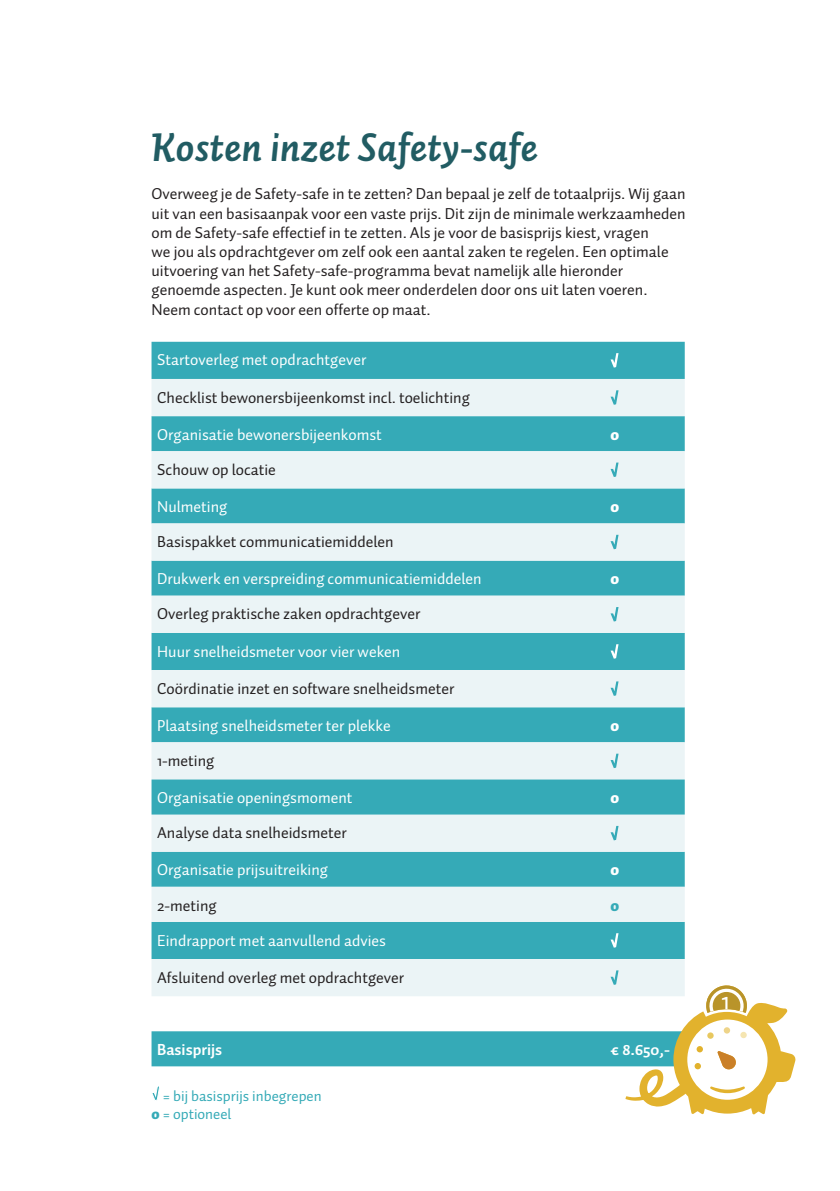
<style>
.page{position:relative;width:840px;height:1191px;background:#fff}
.page>*{position:absolute;margin:0;border:0;box-sizing:border-box;transform-origin:0 0}
.t1{font:40px "Auto Pro Bold Italic 2";color:#215c63}
.t2{font:16px/19.2px "Auto Pro";color:#231f20}
.t3{font:16px "Auto Pro";color:#fff}
.t4{font:700 16px "Auto Pro";color:#fff}
.t5{font:900 16px "Auto Pro";color:#fff}
.t6{font:900 16px "Auto Pro";color:#35aab7}
.t7{font:15px/18px "Auto Pro";color:#35aab7}
.s1{font-weight:900}
</style>
<div class="page">
<svg style="left:151px;top:342px;width:533px;height:724px;fill:#35aab7"></svg>
<svg style="left:151px;top:379px;width:533px;height:617px;fill:#ebf4f6"></svg>
<div style="left:151px;top:779px;width:533px;height:35px;background:#35aab7"></div>
<svg style="left:610px;top:353px;width:8px;height:14px"></svg>
<svg style="left:610px;top:390px;width:8px;height:15px"></svg>
<svg style="left:610px;top:462px;width:8px;height:15px"></svg>
<svg style="left:610px;top:535px;width:8px;height:14px"></svg>
<svg style="left:610px;top:607px;width:8px;height:14px"></svg>
<svg style="left:610px;top:644px;width:8px;height:14px"></svg>
<svg style="left:610px;top:681px;width:8px;height:15px"></svg>
<svg style="left:610px;top:753px;width:8px;height:15px"></svg>
<svg style="left:610px;top:826px;width:8px;height:14px"></svg>
<svg style="left:610px;top:933px;width:8px;height:14px"></svg>
<svg style="left:610px;top:970px;width:8px;height:15px"></svg>
<svg style="left:625px;top:982px;width:170px;height:132px"></svg>
<svg style="left:152px;top:1086px;width:8px;height:14px"></svg>
<h1 class="t1" style="left:151px;top:119px;width:387px">Kosten inzet Safety-safe</h1>
<p class="t2" style="left:151px;top:184px;width:535px">Overweeg je de Safety-safe in te zetten? Dan bepaal je zelf de totaalprijs. Wij gaan uit van een basisaanpak voor een vaste prijs. Dit zijn de minimale werkzaamheden om de Safety-safe effectief in te zetten. Als je voor de basisprijs kiest, vragen<br>we jou als opdrachtgever om zelf ook een aantal zaken te regelen. Een optimale uitvoering van het Safety-safe-programma bevat namelijk alle hieronder genoemde aspecten. Je kunt ook meer onderdelen door ons uit laten voeren.<br>Neem contact op voor een offerte op maat.</p>
<p class="t3" style="left:157px;top:349px;width:210px">Startoverleg met opdrachtgever</p>
<p class="t2" style="left:157px;top:387px;width:314px">Checklist bewonersbijeenkomst incl. toelichting</p>
<p class="t3" style="left:157px;top:423px;width:226px">Organisatie bewonersbijeenkomst</p>
<p class="t5" style="left:610px;top:423px;width:10px">o</p>
<p class="t2" style="left:157px;top:459px;width:120px">Schouw op locatie</p>
<p class="t3" style="left:157px;top:495px;width:72px">Nulmeting</p>
<p class="t5" style="left:610px;top:495px;width:10px">o</p>
<p class="t2" style="left:157px;top:532px;width:238px">Basispakket communicatiemiddelen</p>
<p class="t3" style="left:157px;top:568px;width:326px">Drukwerk en verspreiding communicatiemiddelen</p>
<p class="t5" style="left:610px;top:567px;width:10px">o</p>
<p class="t2" style="left:157px;top:604px;width:264px">Overleg praktische zaken opdrachtgever</p>
<p class="t3" style="left:157px;top:640px;width:244px">Huur snelheidsmeter voor vier weken</p>
<p class="t2" style="left:157px;top:678px;width:298px">Coördinatie inzet en software snelheidsmeter</p>
<p class="t3" style="left:157px;top:714px;width:235px">Plaatsing snelheidsmeter ter plekke</p>
<p class="t5" style="left:610px;top:714px;width:10px">o</p>
<p class="t2" style="left:157px;top:750px;width:59px">1-meting</p>
<p class="t3" style="left:157px;top:786px;width:197px">Organisatie openingsmoment</p>
<p class="t5" style="left:610px;top:786px;width:10px">o</p>
<p class="t2" style="left:157px;top:823px;width:191px">Analyse data snelheidsmeter</p>
<p class="t3" style="left:157px;top:859px;width:172px">Organisatie prijsuitreiking</p>
<p class="t5" style="left:610px;top:858px;width:10px">o</p>
<p class="t2" style="left:157px;top:895px;width:61px">2-meting</p>
<p class="t6" style="left:610px;top:893px;width:10px">o</p>
<p class="t3" style="left:157px;top:929px;width:230px">Eindrapport met aanvullend advies</p>
<p class="t2" style="left:157px;top:967px;width:248px">Afsluitend overleg met opdrachtgever</p>
<p class="t4" style="left:157px;top:1038px;width:66px">Basisprijs</p>
<p class="t4" style="left:610px;top:1038px;width:61px">€ 8.650,-</p>
<p class="t7" style="left:151px;top:1086px;width:172px;text-indent:11px">= bij basisprijs inbegrepen <span class="s1">o</span> = optioneel</p>
</div>
